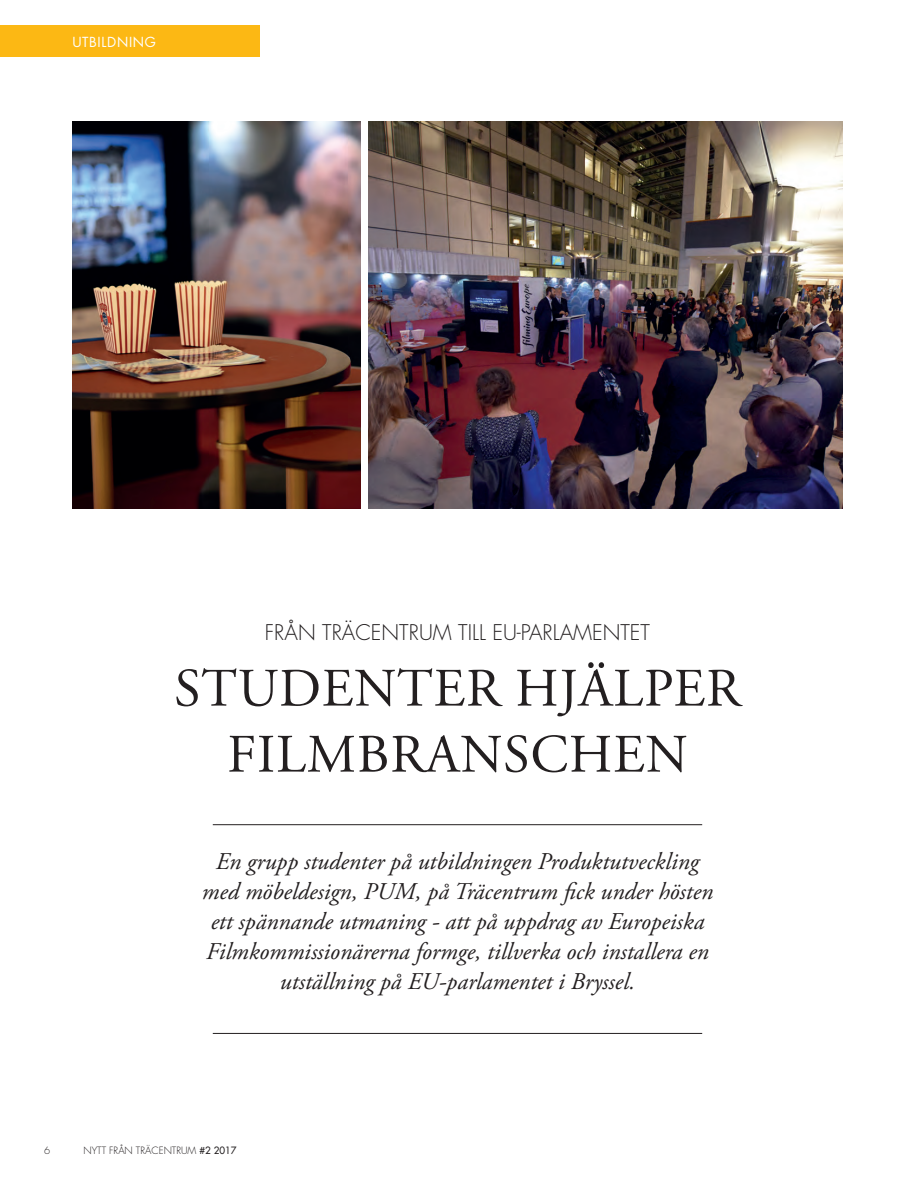
<style>
.page{position:relative;width:915px;height:1191px;background:#fff}
.page>*{position:absolute;margin:0;border:0;box-sizing:border-box;transform-origin:0 0}
.t1{font:54px/66px "Adobe Garamond Pro";letter-spacing:.015em;color:#231f20;text-align:center}
.t2{font:italic 24px/30px "Adobe Garamond Pro";color:#231f20;text-align:center}
.t3{font:300 21px "Futura Std";color:#231f20}
.t4{font:13.5px "Futura Std";letter-spacing:.05em;color:#fff}
.t5{font:300 9.75px "Futura Std";color:#231f20}
.s1{font-weight:500}
</style>
<div class="page">
<div style="left:0;top:26px;width:259px;height:31px;background:#fcb814"></div>
<hr style="left:213px;top:1033px;width:489px;height:1px;background:#231f20">
<hr style="left:213px;top:824px;width:489px;height:1px;background:#231f20">
<img style="left:72px;top:122px;width:288px;height:387px">
<img style="left:368px;top:122px;width:474px;height:387px">
<p class="t4" style="left:72px;top:33px;width:85px">UTBILDNING</p>
<p class="t3" style="left:265px;top:619px;width:386px">FRÅN TRÄCENTRUM TILL EU-PARLAMENTET</p>
<h1 class="t1" style="left:174px;top:657px;width:568px">STUDENTER HJÄLPER<br>FILMBRANSCHEN</h1>
<p class="t2" style="left:202px;top:846px;width:512px">En grupp studenter på utbildningen Produktutveckling med möbeldesign, PUM, på Träcentrum fick under hösten ett spännande utmaning - att på uppdrag av Europeiska Filmkommissionärerna formge, tillverka och installera en utställning på EU-parlamentet i Bryssel.</p>
<p class="t5" style="left:44px;top:1145px;width:8px">6</p>
<p class="t5" style="left:83px;top:1145px;width:154px">NYTT FRÅN TRÄCENTRUM <span class="s1">#2 2017</span></p>
</div>
